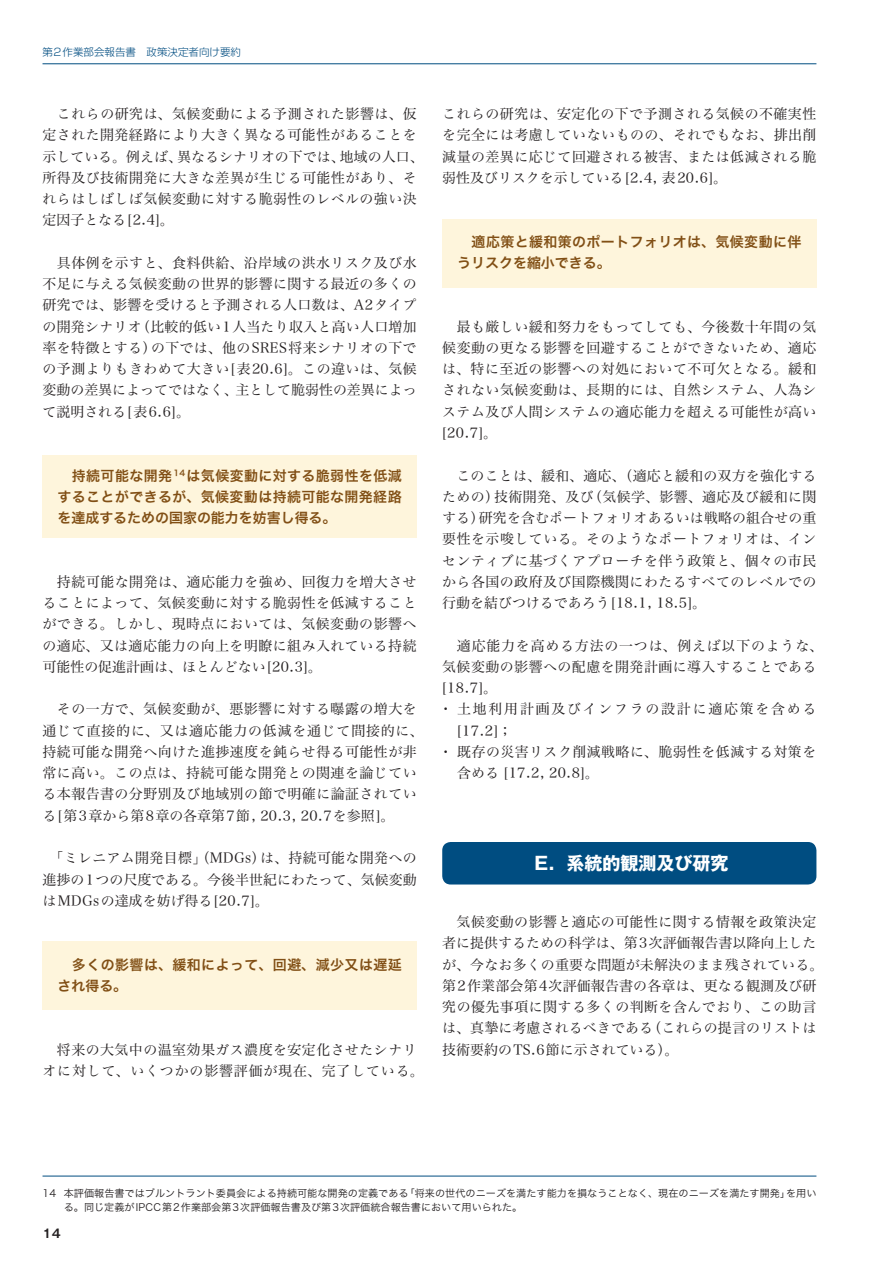
<style>
.page{position:relative;width:893px;height:1263px;background:#fff}
.page>*{position:absolute;margin:0;border:0;box-sizing:border-box;transform-origin:0 0}
.見出し_白文字{font:700 18px "Gothic MB101 Pr 5";color:#fff}
.本文{font:13.95px/21.3px "Hira Min Pro W3";letter-spacing:.035em;color:#231f20;text-align:justify}
.本文-2{font:13.95px/21.3px "Hira Min Pro W3";letter-spacing:.015em;color:#231f20}
.ボックス_強調{font:13.95px/21.3px "Hira Kaku Pro W6";letter-spacing:.03em;color:#814f15}
.インデント1_中黒{font:13.95px/21.3px "Hira Min Pro W3";letter-spacing:.03em;color:#231f20}
.インデント1_中黒-2{font:13.95px/21.3px "Hira Min Pro W3";letter-spacing:.125em;color:#231f20}
.t1{font:700 12px "Gothic MB101 Pr 5 De";color:#231f20}
.t2{font:300 10.5px "Shin Go Pr 5";color:#004d81}
.脚注{font:10.2px/14.2px "Hira Kaku Pro W3";color:#231f20}
</style>
<div class="page">
<div style="left:43px;top:455px;width:374px;height:83px;background:#fef5dc"></div>
<div style="left:43px;top:941px;width:374px;height:68px;background:#fef5dc"></div>
<div style="left:442px;top:219px;width:374px;height:68px;background:#fef5dc"></div>
<div style="left:442px;top:842px;width:374px;height:42px;background:#004d81;border-radius:9px"></div>
<hr style="left:43px;top:1176px;width:773px;height:1px;background:#004d81">
<hr style="left:43px;top:63px;width:773px;height:1px;background:#004d81">
<p class="t2" style="left:43px;top:43px;width:200px">第2作業部会報告書　政策決定者向け要約</p>
<p class="本文" style="left:43px;top:102px;width:383px;text-align:left">　これらの研究は、気候変動による予測された影響は、仮定された開発経路により大きく異なる可能性があることを示している。例えば、異なるシナリオの下では、地域の人口、所得及び技術開発に大きな差異が生じる可能性があり、それらはしばしば気候変動に対する脆弱性のレベルの強い決定因子となる[2.4]。</p>
<p class="本文" style="left:43px;top:251px;width:376px">　具体例を示すと、食料供給、沿岸域の洪水リスク及び水不足に与える気候変動の世界的影響に関する最近の多くの研究では、影響を受けると予測される人口数は、A2タイプの開発シナリオ（比較的低い1人当たり収入と高い人口増加率を特徴とする）の下では、他のSRES将来シナリオの下での予測よりもきわめて大きい[表20.6]。この違いは、気候変動の差異によってではなく、主として脆弱性の差異によって説明される[表6.6]。</p>
<p class="ボックス_強調" style="left:58px;top:464px;width:346px;text-align:justify">　持続可能な開発<sup>14</sup>は気候変動に対する脆弱性を低減することができるが、気候変動は持続可能な開発経路を達成するための国家の能力を妨害し得る。</p>
<p class="本文" style="left:43px;top:570px;width:376px">　持続可能な開発は、適応能力を強め、回復力を増大させることによって、気候変動に対する脆弱性を低減することができる。しかし、現時点においては、気候変動の影響への適応、又は適応能力の向上を明瞭に組み入れている持続可能性の促進計画は、ほとんどない[20.3]。</p>
<p class="本文" style="left:43px;top:697px;width:382px;text-align:left">　その一方で、気候変動が、悪影響に対する曝露の増大を通じて直接的に、又は適応能力の低減を通じて間接的に、持続可能な開発へ向けた進捗速度を鈍らせ得る可能性が非常に高い。この点は、持続可能な開発との関連を論じている本報告書の分野別及び地域別の節で明確に論証されている[第3章から第8章の各章第7節, 20.3, 20.7を参照]。</p>
<p class="本文" style="left:43px;top:846px;width:376px">　「ミレニアム開発目標」（MDGs）は、持続可能な開発への進捗の1つの尺度である。今後半世紀にわたって、気候変動はMDGsの達成を妨げ得る[20.7]。</p>
<p class="ボックス_強調" style="left:58px;top:953px;width:346px">　多くの影響は、緩和によって、回避、減少又は遅延され得る。</p>
<p class="本文" style="left:43px;top:1037px;width:383px">　将来の大気中の温室効果ガス濃度を安定化させたシナリオに対して、いくつかの影響評価が現在、完了している。</p>
<p class="本文" style="left:442px;top:102px;width:376px">これらの研究は、安定化の下で予測される気候の不確実性を完全には考慮していないものの、それでもなお、排出削減量の差異に応じて回避される被害、または低減される脆弱性及びリスクを示している[2.4, 表20.6]。</p>
<p class="ボックス_強調" style="left:457px;top:230px;width:346px">　適応策と緩和策のポートフォリオは、気候変動に伴うリスクを縮小できる。</p>
<p class="本文" style="left:442px;top:315px;width:376px">　最も厳しい緩和努力をもってしても、今後数十年間の気候変動の更なる影響を回避することができないため、適応は、特に至近の影響への対処において不可欠となる。緩和されない気候変動は、長期的には、自然システム、人為システム及び人間システムの適応能力を超える可能性が高い[20.7]。</p>
<p class="本文" style="left:442px;top:463px;width:376px">　このことは、緩和、適応、（適応と緩和の双方を強化するための）技術開発、及び（気候学、影響、適応及び緩和に関する）研究を含むポートフォリオあるいは戦略の組合せの重要性を示唆している。そのようなポートフォリオは、インセンティブに基づくアプローチを伴う政策と、個々の市民から各国の政府及び国際機関にわたるすべてのレベルでの行動を結びつけるであろう[18.1, 18.5]。</p>
<p class="本文" style="left:442px;top:633px;width:382px;text-align:left">　適応能力を高める方法の一つは、例えば以下のような、気候変動の影響への配慮を開発計画に導入することである[18.7]。</p>
<p class="インデント1_中黒-2" style="left:457px;top:697px;width:361px;text-indent:-18px">・ 土地利用計画及びインフラの設計に適応策を含める[17.2]；</p>
<p class="インデント1_中黒" style="left:457px;top:740px;width:361px;text-indent:-18px">・ 既存の災害リスク削減戦略に、脆弱性を低減する対策を含める [17.2, 20.8]。</p>
<p class="見出し_白文字" style="left:534px;top:848px;width:195px">E. 系統的観測及び研究</p>
<p class="本文-2" style="left:442px;top:910px;width:383px">　気候変動の影響と適応の可能性に関する情報を政策決定者に提供するための科学は、第3次評価報告書以降向上したが、今なお多くの重要な問題が未解決のまま残されている。第2作業部会第4次評価報告書の各章は、更なる観測及び研究の優先事項に関する多くの判断を含んでおり、この助言は、真摯に考慮されるべきである（これらの提言のリストは技術要約のTS.6節に示されている）。</p>
<p class="脚注" style="left:64px;top:1185px;width:754px;text-indent:-21px">14 本評価報告書ではブルントラント委員会による持続可能な開発の定義である「将来の世代のニーズを満たす能力を損なうことなく、現在のニーズを満たす開発」を用いる。同じ定義がIPCC第2作業部会第3次評価報告書及び第3次評価統合報告書において用いられた。</p>
<p class="t1" style="left:43px;top:1223px;width:20px">14</p>
</div>
